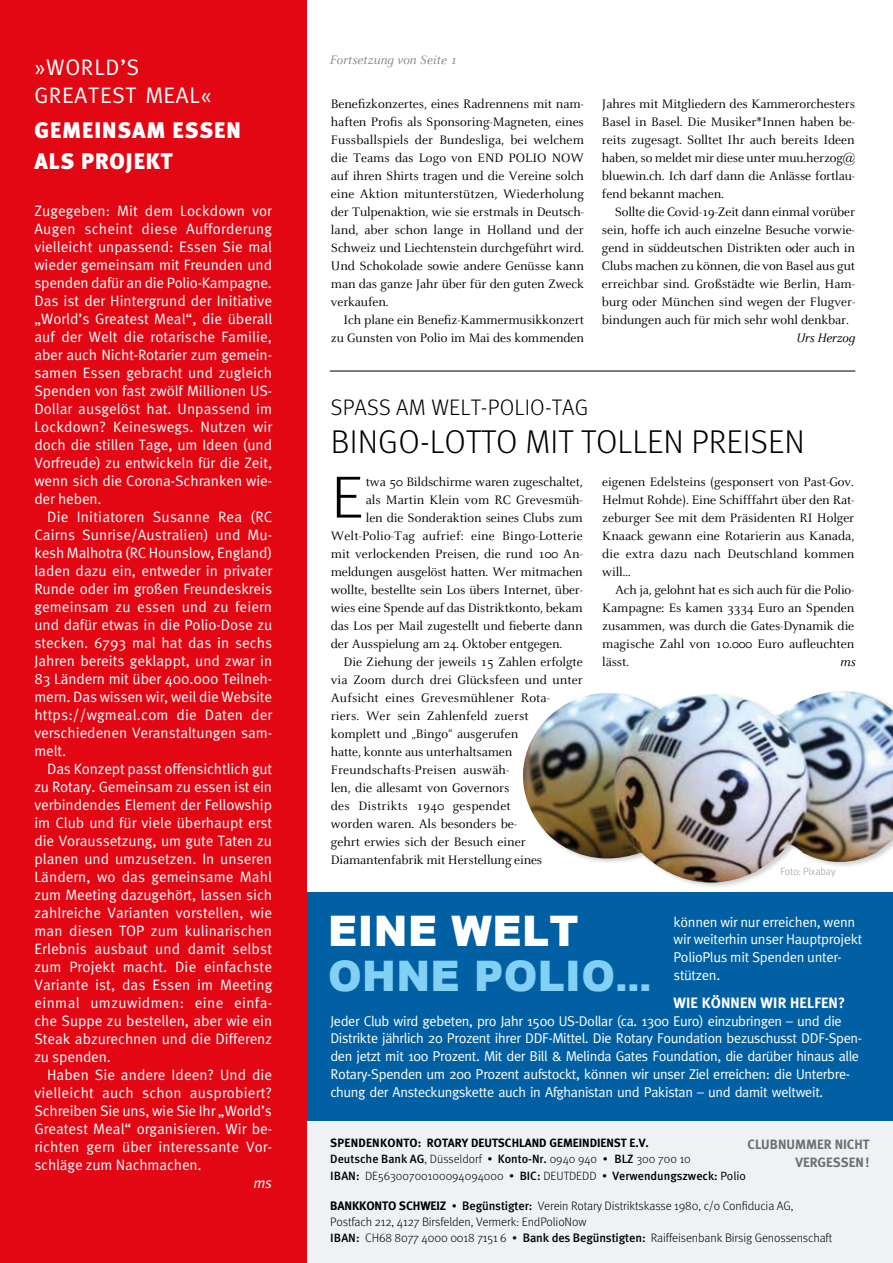
<style>
.page{position:relative;width:893px;height:1263px;background:#fff}
.page>*{position:absolute;margin:0;border:0;box-sizing:border-box;transform-origin:0 0}
.t1{font:300 59.4px "Meta";color:#000;scale:1.11 1}
.t2{font:900 42.15px/45px "Arial";letter-spacing:.01em;color:#83d0f5;scale:.96 1}
.t3{font:300 33px "Meta";letter-spacing:.005em;color:#000}
.t4{font:900 22.5px/31.5px "Meta";letter-spacing:.04em;color:#fff}
.t5{font:22.5px/28.5px "Meta";letter-spacing:.03em;color:#fff}
.t6{font:300 22.5px "Meta";letter-spacing:.01em;color:#000}
.t7{font:15px/18px "Meta Normal";letter-spacing:-.005em;color:#fff;text-align:justify}
.t8{font:700 15px "Meta";letter-spacing:.01em;color:#fff}
.t9{font:italic 15px "Meta Normal";color:#fff}
.t10{font:14.25px/17.7px "Meta";letter-spacing:-.025em;color:#fff}
.t11{font:14.25px/17.7px "Meta Normal";letter-spacing:-.02em;color:#fff}
.t12{font:13.5px/18px "Celeste";letter-spacing:-.005em;color:#000;text-align:justify}
.t13{font:700 13.5px/18px "Meta";color:#706f6f;text-align:right}
.t14{font:13.5px "Celeste";letter-spacing:.02em;color:#000}
.t15{font:italic 13.5px "Celeste";color:#878787}
.t16{font:italic 13.5px "Celeste";letter-spacing:-.02em;color:#000}
.t17{font:300 12.3px/15.8px "Meta";letter-spacing:-.01em;color:#000}
.t18{font:300 12px/16px "Meta";color:#000}
.t19{font:300 10.5px "Meta";letter-spacing:-.01em;color:#9d9d9c}
.s1{color:#fff}
.s2{font-size:32.7px}
.s3{font-weight:700}
.s4{font-weight:500}
.s5{font-family:"Meta Medium Caps";font-weight:400}
.s6{font-family:"Meta Normal";font-weight:400}
.s7{font-size:12px}
.s8{font-family:"Meta Medium Caps";font-weight:400;font-size:12px}
</style>
<div class="page">
<div style="left:304px;top:1118px;width:589px;height:145px;background:#eff2f5"></div>
<div style="left:288px;top:892px;width:605px;height:229px;background:#0060a3"></div>
<div style="left:0;top:0;width:307px;height:1263px;background:#e30613"></div>
<hr style="left:330px;top:371px;width:525px;height:1px;background:#000">
<img style="left:522px;top:691px;width:371px;height:192px">
<h3 class="t5" style="left:34px;top:52px;width:179px">»WORLD’S<br>GREATEST MEAL«</h3>
<h3 class="t4" style="left:34px;top:114px;width:208px">GEMEINSAM ESSEN<br>ALS PROJEKT</h3>
<p class="t7" style="left:34px;top:202px;width:239px">Zugegeben: Mit dem Lockdown vor Augen scheint diese Aufforderung vielleicht unpassend: Essen Sie mal wieder gemeinsam mit Freunden und spenden dafür an die Polio-Kampagne.<br>Das ist der Hintergrund der Initiative „World’s Greatest Meal“, die überall auf der Welt die rotarische Familie, aber auch Nicht-Rotarier zum gemein&shy;samen Essen gebracht und zugleich Spenden von fast zwölf Millionen US-Dollar ausgelöst hat. Unpassend im Lockdown? Keineswegs. Nutzen wir doch die stillen Tage, um Ideen (und Vorfreude) zu entwickeln für die Zeit, wenn sich die Corona-Schranken wie&shy;der heben.</p>
<p class="t7" style="left:34px;top:508px;width:239px;text-indent:13px">Die Initiatoren Susanne Rea (RC Cairns Sunrise/Australien) und Mu&shy;kesh Malhotra (RC Hounslow, England) laden dazu ein, entweder in privater Runde oder im großen Freundeskreis gemeinsam zu essen und zu feiern und dafür etwas in die Polio-Dose zu stecken. 6793 mal hat das in sechs Jahren bereits geklappt, und zwar in 83 Ländern mit über 400.000 Teilneh&shy;mern. Das wissen wir, weil die Website https://wgmeal.com die Daten der verschiedenen Veranstaltungen sam&shy;melt.</p>
<p class="t7" style="left:34px;top:760px;width:239px;text-indent:13px">Das Konzept passt offensichtlich gut zu Rotary. Gemeinsam zu essen ist ein verbindendes Element der Fellowship im Club und für viele überhaupt erst die Voraussetzung, um gute Taten zu planen und umzusetzen. In unseren Ländern, wo das gemeinsame Mahl zum Meeting dazugehört, lassen sich zahlreiche Varianten vorstellen, wie man diesen TOP zum kulinarischen Erlebnis ausbaut und damit selbst zum Projekt macht. Die einfachste Variante ist, das Essen im Meeting einmal umzuwidmen: eine einfa&shy;che Suppe zu bestellen, aber wie ein Steak abzurechnen und die Differenz zu spenden.</p>
<p class="t7" style="left:34px;top:1066px;width:239px;text-indent:13px">Haben Sie andere Ideen? Und die vielleicht auch schon ausprobiert?<br>Schreiben Sie uns, wie Sie Ihr „World’s Greatest Meal“ organisieren. Wir be&shy;richten gern über interessante Vor&shy;schläge zum Nachmachen.</p>
<p class="t9" style="left:253px;top:1174px;width:20px">ms</p>
<p class="t15" style="left:330px;top:53px;width:129px">Fortsetzung von Seite 1</p>
<p class="t12" style="left:331px;top:95px;width:255px">Benefizkonzertes, eines Radrennens mit nam&shy;haften Profis als Sponsoring-Magneten, eines Fussballspiels der Bundesliga, bei welchem die Teams das Logo von END POLIO NOW auf ihren Shirts tragen und die Vereine solch eine Aktion mitunterstützen, Wiederholung der Tulpenaktion, wie sie erstmals in Deutsch&shy;land, aber schon lange in Holland und der Schweiz und Liechtenstein durchgeführt wird.<br>Und Schokolade sowie andere Genüsse kann man das ganze Jahr über für den guten Zweck verkaufen.</p>
<p class="t12" style="left:331px;top:311px;width:255px;text-align:right">Ich plane ein Benefiz-Kammermusikkonzert zu Gunsten von Polio im Mai des kommenden</p>
<p class="t12" style="left:602px;top:95px;width:255px">Jahres mit Mitgliedern des Kammerorchesters Basel in Basel. Die Musiker*Innen haben be&shy;reits zugesagt. Solltet Ihr auch bereits Ideen haben, so meldet mir diese unter muu.herzog@ bluewin.ch. Ich darf dann die Anlässe fortlau&shy;fend bekannt machen.</p>
<p class="t12" style="left:602px;top:203px;width:255px;text-indent:13px">Sollte die Covid-19-Zeit dann einmal vorüber sein, hoffe ich auch einzelne Besuche vorwie&shy;gend in süddeutschen Distrikten oder auch in Clubs machen zu können, die von Basel aus gut erreichbar sind. Großstädte wie Berlin, Ham&shy;burg oder München sind wegen der Flugver&shy;bindungen auch für mich sehr wohl denkbar.</p>
<p class="t16" style="left:796px;top:331px;width:60px">Urs Herzog</p>
<h3 class="t6" style="left:331px;top:395px;width:259px">SPASS AM WELT-POLIO-TAG</h3>
<h3 class="t3" style="left:331px;top:423px;width:476px">BINGO-LOTTO MIT TOLLEN PREISEN</h3>
<h1 class="t1" style="left:331px;top:463px;width:31px">E</h1>
<p class="t12" style="left:366px;top:473px;width:218px">twa 50 Bildschirme waren zugeschaltet,</p>
<p class="t12" style="left:366px;top:491px;width:218px">als Martin Klein vom RC Grevesmüh-</p>
<p class="t12" style="left:366px;top:509px;width:218px">len die Sonderaktion seines Clubs zum</p>
<p class="t12" style="left:331px;top:527px;width:253px">Welt-Polio-Tag aufrief: eine Bingo-Lotterie</p>
<p class="t12" style="left:331px;top:545px;width:254px">mit verlockenden Preisen, die rund 100 An-</p>
<p class="t12" style="left:331px;top:563px;width:254px">meldungen ausgelöst hatten. Wer mitmachen</p>
<p class="t12" style="left:331px;top:581px;width:254px">wollte, bestellte sein Los übers Internet, über-</p>
<p class="t12" style="left:331px;top:599px;width:253px">wies eine Spende auf das Distriktkonto, bekam</p>
<p class="t12" style="left:331px;top:617px;width:253px">das Los per Mail zugestellt und fieberte dann</p>
<p class="t12" style="left:331px;top:635px;width:233px">der Ausspielung am 24. Oktober entgegen.</p>
<p class="t12" style="left:344px;top:653px;width:241px">Die Ziehung der jeweils 15 Zahlen erfolgte</p>
<p class="t12" style="left:331px;top:671px;width:254px">via Zoom durch drei Glücksfeen und unter</p>
<p class="t12" style="left:331px;top:689px;width:221px">Aufsicht eines Grevesmühlener Rota-</p>
<p class="t12" style="left:331px;top:707px;width:200px">riers. Wer sein Zahlenfeld zuerst</p>
<p class="t12" style="left:331px;top:725px;width:189px">komplett und „Bingo“ ausgerufen</p>
<p class="t12" style="left:331px;top:743px;width:183px">hatte, konnte aus unterhaltsamen</p>
<p class="t12" style="left:331px;top:761px;width:180px">Freundschafts-Preisen auswäh-</p>
<p class="t12" style="left:331px;top:779px;width:180px">len, die allesamt von Governors</p>
<p class="t14" style="left:331px;top:799px;width:182px">des Distrikts 1940 gespendet</p>
<p class="t12" style="left:331px;top:815px;width:188px">worden waren. Als besonders be-</p>
<p class="t12" style="left:331px;top:833px;width:196px">gehrt erwies sich der Besuch einer</p>
<p class="t12" style="left:331px;top:851px;width:213px">Diamantenfabrik mit Herstellung eines</p>
<p class="t12" style="left:602px;top:473px;width:254px">eigenen Edelsteins (gesponsert von Past-Gov.<br>Helmut Rohde). Eine Schifffahrt über den Rat&shy;zeburger See mit dem Präsidenten RI Holger Knaack gewann eine Rotarierin aus Kanada, die extra dazu nach Deutschland kommen will…</p>
<p class="t12" style="left:602px;top:581px;width:254px;text-indent:13px">Ach ja, gelohnt hat es sich auch für die Polio-Kampagne: Es kamen 3334 Euro an Spenden zusammen, was durch die Gates-Dynamik die magische Zahl von 10.000 Euro aufleuchten lässt.</p>
<p class="t16" style="left:840px;top:655px;width:17px">ms</p>
<p class="t19" style="left:780px;top:865px;width:57px">Foto: Pixabay</p>
<p class="t11" style="left:674px;top:913px;width:190px">können wir nur erreichen, wenn wir weiterhin unser Hauptprojekt<br>PolioPlus mit Spenden unter&shy;stützen.</p>
<p class="t8" style="left:674px;top:994px;width:173px">WIE KÖNNEN WIR HELFEN?</p>
<p class="t10" style="left:330px;top:1012px;width:533px">Jeder Club wird gebeten, pro Jahr 1500 US-Dollar (ca. 1300 Euro) einzubringen – und die Distrikte jährlich 20 Prozent ihrer DDF-Mittel. Die Rotary Foundation bezuschusst DDF-Spen&shy;den jetzt mit 100 Prozent. Mit der Bill &amp; Melinda Gates Foundation, die darüber hinaus alle Rotary-Spenden um 200 Prozent aufstockt, können wir unser Ziel erreichen: die Unterbre&shy;chung der Ansteckungskette auch in Afghanistan und Pakistan – und damit weltweit.</p>
<h2 class="t2" style="left:328px;top:907px;width:338px"><span class="s1">EINE WELT<br></span>OHNE POLIO<span class="s2">…</span></h2>
<p class="t18" style="left:330px;top:1135px;width:417px"><span class="s3">SPENDENKONTO: ROTARY DEUTSCHLAND GEMEINDIENST E.V.<br></span><span class="s4">Deutsche Bank AG</span>, Düsseldorf • <span class="s4">Konto-Nr.</span> 0940 940 • <span class="s4">BLZ</span> 300 700 10<br><span class="s5">IBAN:</span> DE56300700100094094000 • <span class="s4">BIC:</span> DEUTDEDD • <span class="s4">Verwendungszweck:</span> <span class="s6">Polio</span></p>
<p class="t17" style="left:330px;top:1198px;width:504px"><span class="s3">BANKKONTO SCHWEIZ</span> <span class="s7">•</span> <span class="s4">Begünstigter:</span> Verein Rotary Distriktskasse 1980, c/o Confiducia AG,<br>Postfach 212, 4127 Birsfelden, Vermerk: EndPolioNow<br><span class="s8">IBAN:</span> CH68 8077 4000 0018 7151 6 <span class="s7">•</span> <span class="s4">Bank des Begünstigten:</span> Raiffeisenbank Birsig Genossenschaft</p>
<p class="t13" style="left:747px;top:1135px;width:124px">CLUBNUMMER NICHT<br>VERGESSEN !</p>
</div>
